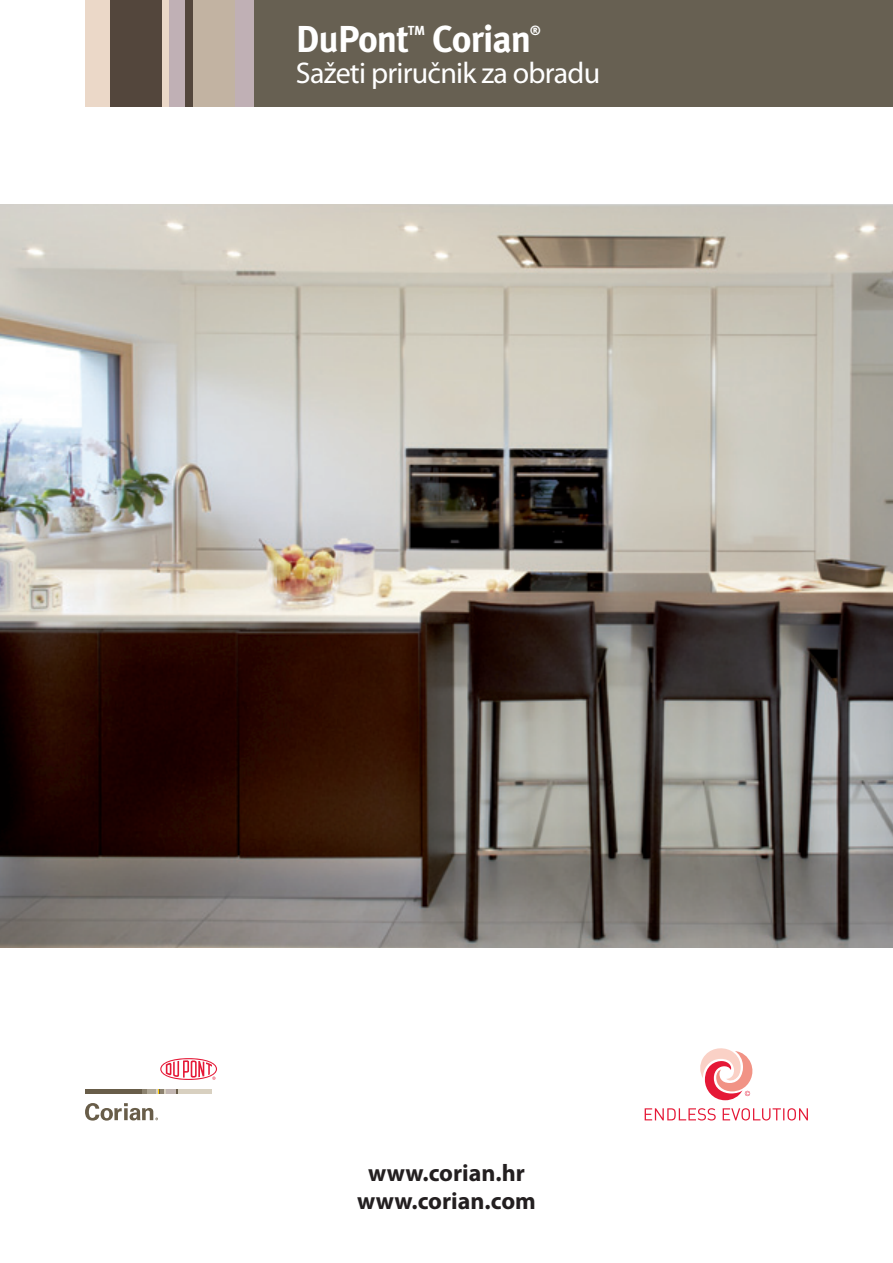
<style>
.page{position:relative;width:893px;height:1263px;background:#fff}
.page>*{position:absolute;margin:0;border:0;box-sizing:border-box;transform-origin:0 0}
.t1{font:700 37.5px "Meta Plus";letter-spacing:-.025em;color:#fff}
.t2{font:30px "Myriad Pro";letter-spacing:-.025em;color:#fff}
.t3{font:700 24px/28.8px "Myriad Pro";color:#231f20;text-align:center}
.t4{font:700 13.2px "Meta Plus";color:#fff}
</style>
<div class="page">
<div style="left:254px;top:0;width:639px;height:106px;background:#676052"></div>
<div style="left:109px;top:0;width:53px;height:106px;background:#53463c"></div>
<div style="left:184px;top:0;width:9px;height:106px;background:#53463c"></div>
<div style="left:193px;top:0;width:42px;height:106px;background:#c2b3a2"></div>
<div style="left:168px;top:0;width:16px;height:106px;background:#c0b0b5"></div>
<div style="left:235px;top:0;width:19px;height:106px;background:#c0b0b5"></div>
<div style="left:162px;top:0;width:6px;height:106px;background:#ebd8c8"></div>
<div style="left:85px;top:0;width:24px;height:106px;background:#ebd8c8"></div>
<img style="left:0;top:204px;width:893px;height:744px">
<svg style="left:645px;top:1108px;width:163px;height:12px"></svg>
<svg style="left:700px;top:1048px;width:53px;height:52px"></svg>
<svg style="left:160px;top:1058px;width:57px;height:22px"></svg>
<hr style="left:85px;top:1090px;width:58px;height:4px;background:#685d49">
<hr style="left:177px;top:1090px;width:35px;height:4px;background:#d8d0c0">
<hr style="left:165px;top:1090px;width:11px;height:4px;background:#c2b6b1">
<svg style="left:143px;top:1090px;width:22px;height:4px"></svg>
<svg style="left:85px;top:1103px;width:73px;height:17px"></svg>
<h1 class="t1" style="left:296px;top:17px;width:114px">DuPont</h1>
<p class="t4" style="left:408px;top:23px;width:19px">TM</p>
<h1 class="t1" style="left:432px;top:17px;width:100px">Corian</h1>
<p class="t4" style="left:530px;top:23px;width:12px">®</p>
<p class="t2" style="left:296px;top:55px;width:306px">Sažeti priručnik za obradu</p>
<p class="t3" style="left:357px;top:1157px;width:180px">www.corian.hr www.corian.com</p>
</div>
